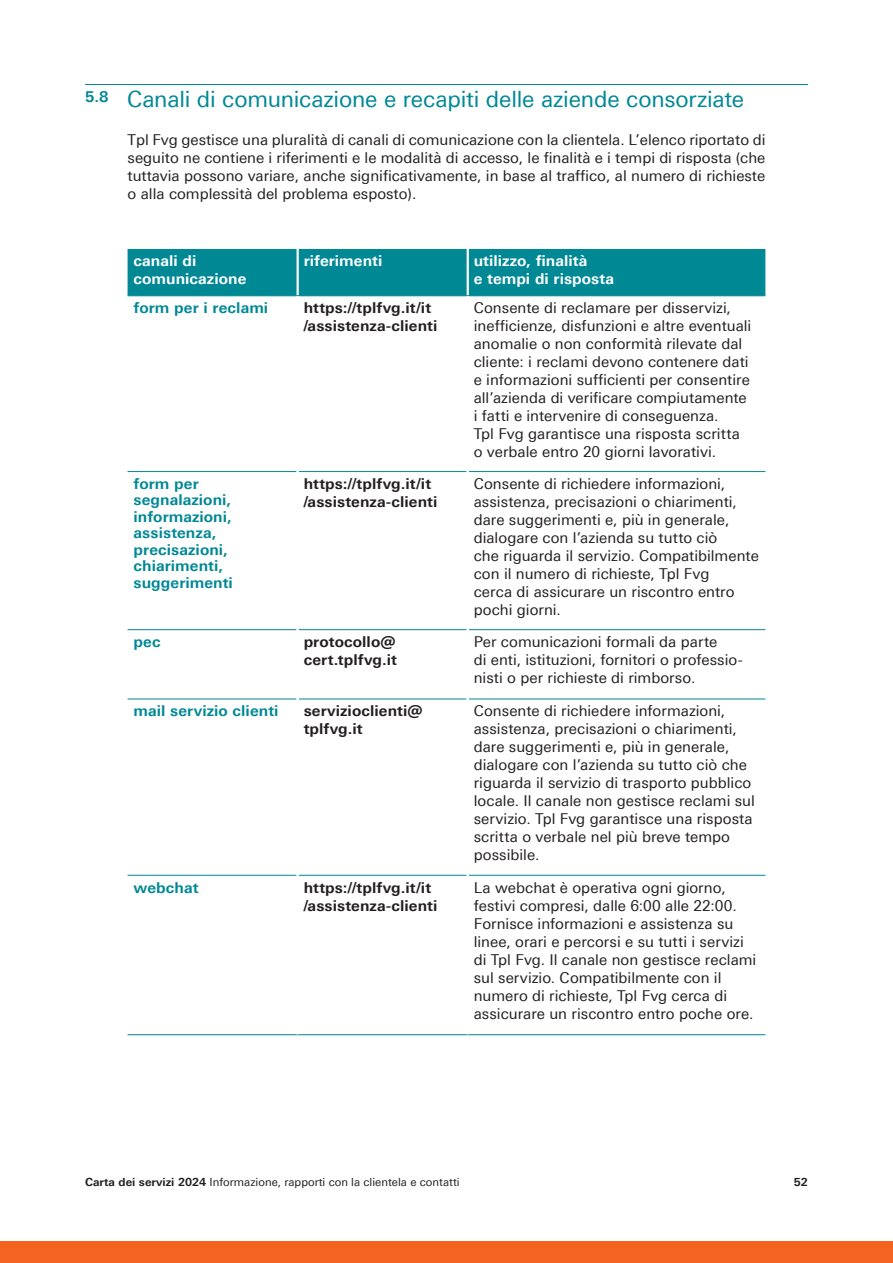
<style>
.page{position:relative;width:893px;height:1263px;background:#fff}
.page>*{position:absolute;margin:0;border:0;box-sizing:border-box;transform-origin:0 0}
.sottotitoli{font:22.5px "Univers Next Pro";letter-spacing:-.01em;color:#008895}
.tabella_-_testo_nero{font:15px/18px "Univers Next Pro";color:#231f20}
.testo{font:15px/18px "Univers Next Pro";color:#231f20;text-align:justify}
.tabella_-_testo_nero-2{font:700 15px/18px "Univers Next Pro";letter-spacing:.005em;color:#231f20}
.tabella_-_testo_nero-3{font:700 15px/16.5px "Univers Next Pro";letter-spacing:.005em;color:#008895}
.t1{font:700 15px "Univers Next Pro";letter-spacing:.005em;color:#fff}
.t2{font:11.25px "Univers Next Pro";color:#231f20}
.t3{font:700 11.25px "Univers Next Pro";color:#231f20}
.s1{font-weight:700}
</style>
<div class="page">
<div style="left:0;top:1242px;width:893px;height:21px;background:#f36421"></div>
<hr style="left:85px;top:84px;width:723px;height:1px;background:#008895">
<div style="left:128px;top:249px;width:637px;height:46px;background:#008895"></div>
<hr style="left:297px;top:249px;width:2px;height:46px;background:#fff">
<hr style="left:467px;top:249px;width:2px;height:46px;background:#fff">
<hr style="left:128px;top:295px;width:170px;height:1px;background:#008895">
<hr style="left:298px;top:295px;width:170px;height:1px;background:#008895">
<hr style="left:468px;top:295px;width:297px;height:1px;background:#008895">
<hr style="left:128px;top:471px;width:169px;height:1px;background:#008895">
<hr style="left:299px;top:471px;width:168px;height:1px;background:#008895">
<hr style="left:469px;top:471px;width:296px;height:1px;background:#008895">
<hr style="left:128px;top:629px;width:169px;height:1px;background:#008895">
<hr style="left:299px;top:629px;width:168px;height:1px;background:#008895">
<hr style="left:469px;top:629px;width:296px;height:1px;background:#008895">
<hr style="left:128px;top:699px;width:169px;height:1px;background:#008895">
<hr style="left:299px;top:699px;width:168px;height:1px;background:#008895">
<hr style="left:469px;top:699px;width:296px;height:1px;background:#008895">
<hr style="left:128px;top:875px;width:169px;height:1px;background:#008895">
<hr style="left:299px;top:875px;width:168px;height:1px;background:#008895">
<hr style="left:469px;top:875px;width:296px;height:1px;background:#008895">
<hr style="left:128px;top:1034px;width:170px;height:1px;background:#008895">
<hr style="left:298px;top:1034px;width:170px;height:1px;background:#008895">
<hr style="left:468px;top:1034px;width:297px;height:1px;background:#008895">
<p class="sottotitoli" style="left:85px;top:86px;width:661px"><sup>5.8</sup> Canali di comunicazione e recapiti delle aziende consorziate</p>
<p class="testo" style="left:128px;top:131px;width:639px">Tpl Fvg gestisce una pluralità di canali di comunicazione con la clientela. L’elenco riportato di seguito ne contiene i riferimenti e le modalità di accesso, le finalità e i tempi di risposta (che tuttavia possono variare, anche significativamente, in base al traffico, al numero di richieste o alla complessità del problema esposto).</p>
<p class="t1" style="left:134px;top:252px;width:64px">canali di</p>
<p class="t1" style="left:134px;top:270px;width:114px">comunicazione</p>
<p class="t1" style="left:304px;top:252px;width:80px">riferimenti</p>
<p class="t1" style="left:474px;top:252px;width:115px">utilizzo, finalità</p>
<p class="t1" style="left:474px;top:270px;width:142px">e tempi di risposta</p>
<p class="tabella_-_testo_nero-3" style="left:134px;top:299px;width:136px">form per i reclami</p>
<p class="tabella_-_testo_nero-2" style="left:304px;top:299px;width:135px">https://tplfvg.it/it /assistenza-clienti</p>
<p class="tabella_-_testo_nero" style="left:474px;top:299px;width:279px">Consente di reclamare per disservizi, inefficienze, disfunzioni e altre eventuali anomalie o non conformità rilevate dal cliente: i reclami devono contenere dati e informazioni sufficienti per consentire all’azienda di verificare compiutamente i fatti e intervenire di conseguenza.<br>Tpl Fvg garantisce una risposta scritta</p>
<p class="tabella_-_testo_nero" style="left:474px;top:443px;width:244px">o verbale entro 20 giorni lavorativi.</p>
<p class="tabella_-_testo_nero-3" style="left:134px;top:475px;width:101px">form per segnalazioni, informazioni, assistenza, precisazioni, chiarimenti, suggerimenti</p>
<p class="tabella_-_testo_nero-2" style="left:304px;top:474px;width:135px">https://tplfvg.it/it /assistenza-clienti</p>
<p class="tabella_-_testo_nero" style="left:474px;top:474px;width:265px">Consente di richiedere informazioni, assistenza, precisazioni o chiarimenti, dare suggerimenti e, più in generale, dialogare con l’azienda su tutto ciò</p>
<p class="tabella_-_testo_nero" style="left:474px;top:546px;width:287px">che riguarda il servizio. Compatibilmente con il numero di richieste, Tpl Fvg<br>cerca di assicurare un riscontro entro pochi giorni.</p>
<p class="tabella_-_testo_nero-3" style="left:134px;top:633px;width:29px">pec</p>
<p class="tabella_-_testo_nero-2" style="left:304px;top:632px;width:94px">protocollo@</p>
<p class="tabella_-_testo_nero-2" style="left:304px;top:650px;width:95px">cert.tplfvg.it</p>
<p class="tabella_-_testo_nero" style="left:474px;top:633px;width:245px">Per comunicazioni formali da parte</p>
<p class="tabella_-_testo_nero" style="left:474px;top:651px;width:271px">di enti, istituzioni, fornitori o professio&shy;nisti o per richieste di rimborso.</p>
<p class="tabella_-_testo_nero-3" style="left:134px;top:702px;width:146px">mail servizio clienti</p>
<p class="tabella_-_testo_nero-2" style="left:304px;top:702px;width:120px">servizioclienti@ tplfvg.it</p>
<p class="tabella_-_testo_nero" style="left:474px;top:702px;width:283px">Consente di richiedere informazioni, assistenza, precisazioni o chiarimenti, dare suggerimenti e, più in generale, dialogare con l’azienda su tutto ciò che riguarda il servizio di trasporto pubblico locale. Il canale non gestisce reclami sul servizio. Tpl Fvg garantisce una risposta scritta o verbale nel più breve tempo possibile.</p>
<p class="tabella_-_testo_nero-3" style="left:134px;top:879px;width:67px">webchat</p>
<p class="tabella_-_testo_nero-2" style="left:304px;top:878px;width:135px">https://tplfvg.it/it /assistenza-clienti</p>
<p class="tabella_-_testo_nero" style="left:474px;top:878px;width:284px">La webchat è operativa ogni giorno, festivi compresi, dalle 6:00 alle 22:00.<br>Fornisce informazioni e assistenza su linee, orari e percorsi e su tutti i servizi di Tpl Fvg. Il canale non gestisce reclami sul servizio. Compatibilmente con il numero di richieste, Tpl Fvg cerca di assicurare un riscontro entro poche ore.</p>
<p class="t2" style="left:85px;top:1176px;width:376px"><span class="s1">Carta dei servizi 2024</span> Informazione, rapporti con la clientela e contatti</p>
<p class="t3" style="left:794px;top:1175px;width:16px">52</p>
</div>
